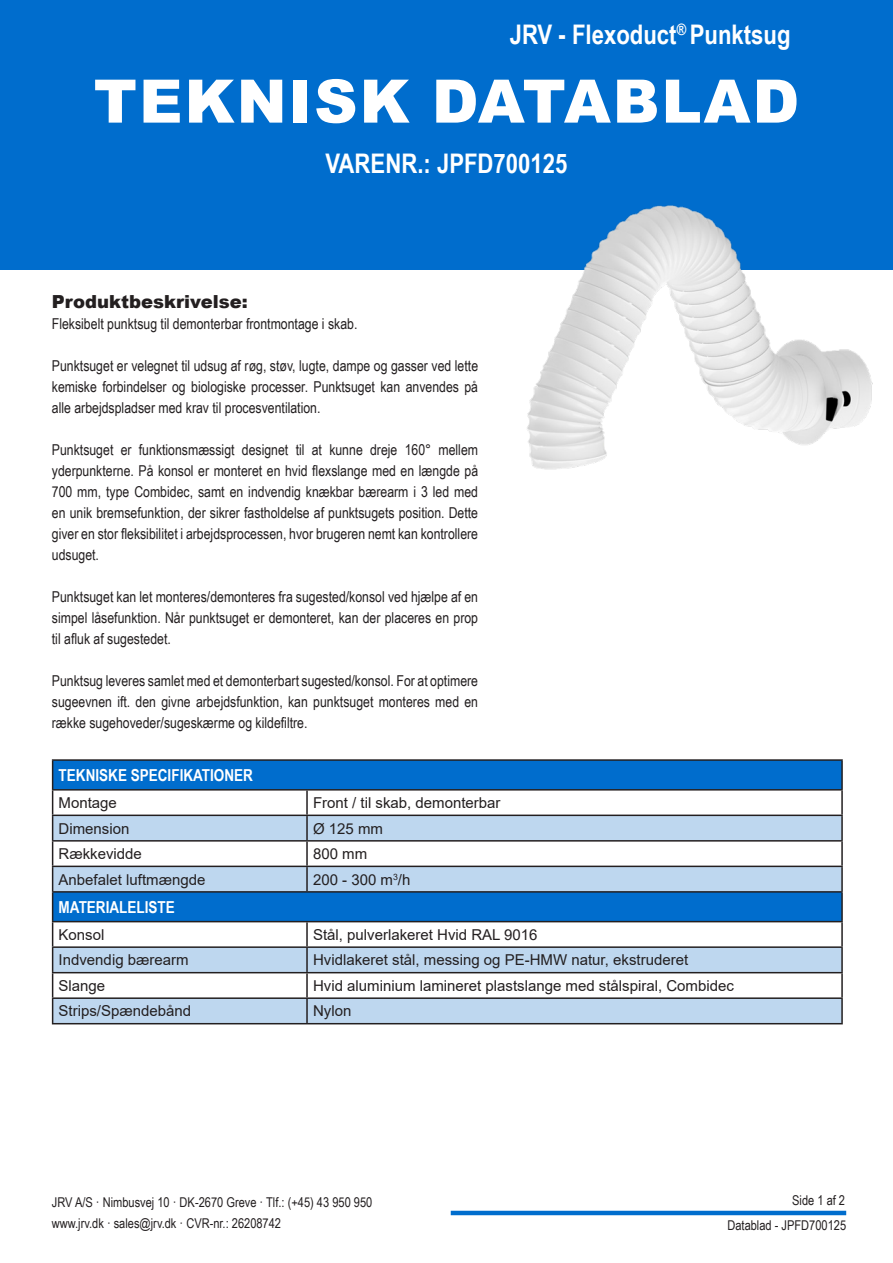
<style>
.page{position:relative;width:893px;height:1263px;background:#fff}
.page>*{position:absolute;margin:0;border:0;box-sizing:border-box;transform-origin:0 0}
.t1{font:900 60px "Arial";letter-spacing:.035em;color:#fff}
.t2{font:700 27px "Arial Narrow";color:#fff}
.t3{font:900 18px "Arial";color:#231f20}
.t4{font:700 16.5px "Arial Narrow";color:#fff}
.t5{font:15px/21px "Arial Narrow";color:#231f20;text-align:justify}
.t6{font:15px "Arial";color:#231f20}
.t7{font:13.5px/24.5px "Arial Narrow";color:#231f20;text-align:right}
</style>
<div class="page">
<hr style="left:451px;top:1211px;width:395px;height:4px;background:#006dcd">
<div style="left:53px;top:761px;width:788px;height:28px;background:#006dcd"></div>
<svg style="left:53px;top:790px;width:788px;height:24px"></svg>
<svg style="left:53px;top:816px;width:788px;height:207px;fill:#bed7ef"></svg>
<hr style="left:52px;top:759px;width:255px;height:2px;background:#231f20">
<hr style="left:307px;top:759px;width:536px;height:2px;background:#231f20">
<hr style="left:841px;top:761px;width:2px;height:28px;background:#231f20">
<hr style="left:52px;top:789px;width:255px;height:1px;background:#231f20">
<hr style="left:307px;top:789px;width:536px;height:1px;background:#231f20">
<hr style="left:306px;top:790px;width:2px;height:24px;background:#231f20">
<hr style="left:841px;top:790px;width:2px;height:24px;background:#231f20">
<hr style="left:52px;top:814px;width:255px;height:2px;background:#231f20">
<hr style="left:307px;top:814px;width:536px;height:2px;background:#231f20">
<hr style="left:306px;top:816px;width:2px;height:24px;background:#231f20">
<hr style="left:841px;top:816px;width:2px;height:24px;background:#231f20">
<hr style="left:52px;top:840px;width:255px;height:1px;background:#231f20">
<hr style="left:307px;top:840px;width:536px;height:1px;background:#231f20">
<hr style="left:306px;top:841px;width:2px;height:25px;background:#231f20">
<hr style="left:841px;top:841px;width:2px;height:25px;background:#231f20">
<hr style="left:52px;top:866px;width:255px;height:1px;background:#231f20">
<hr style="left:307px;top:866px;width:536px;height:1px;background:#231f20">
<hr style="left:306px;top:867px;width:2px;height:24px;background:#231f20">
<hr style="left:841px;top:867px;width:2px;height:24px;background:#231f20">
<hr style="left:52px;top:891px;width:255px;height:2px;background:#231f20">
<hr style="left:307px;top:891px;width:536px;height:2px;background:#231f20">
<hr style="left:841px;top:893px;width:2px;height:28px;background:#231f20">
<hr style="left:52px;top:921px;width:255px;height:1px;background:#231f20">
<hr style="left:307px;top:921px;width:536px;height:1px;background:#231f20">
<hr style="left:306px;top:922px;width:2px;height:24px;background:#231f20">
<hr style="left:841px;top:922px;width:2px;height:24px;background:#231f20">
<hr style="left:52px;top:946px;width:255px;height:2px;background:#231f20">
<hr style="left:307px;top:946px;width:536px;height:2px;background:#231f20">
<hr style="left:306px;top:948px;width:2px;height:24px;background:#231f20">
<hr style="left:841px;top:948px;width:2px;height:24px;background:#231f20">
<hr style="left:52px;top:972px;width:255px;height:1px;background:#231f20">
<hr style="left:307px;top:972px;width:536px;height:1px;background:#231f20">
<hr style="left:306px;top:973px;width:2px;height:24px;background:#231f20">
<hr style="left:841px;top:973px;width:2px;height:24px;background:#231f20">
<hr style="left:52px;top:997px;width:255px;height:2px;background:#231f20">
<svg style="left:52px;top:761px;width:1px;height:262px"></svg>
<hr style="left:307px;top:997px;width:536px;height:2px;background:#231f20">
<hr style="left:306px;top:999px;width:2px;height:24px;background:#231f20">
<hr style="left:841px;top:999px;width:2px;height:24px;background:#231f20">
<hr style="left:52px;top:1023px;width:255px;height:1px;background:#231f20">
<hr style="left:307px;top:1023px;width:536px;height:1px;background:#231f20">
<div style="left:0;top:0;width:893px;height:269px;background:#006dcd"></div>
<img style="left:468px;top:205px;width:425px;height:265px">
<p class="t2" style="left:510px;top:14px;width:282px">JRV - Flexoduct<sup>®</sup> Punktsug</p>
<p class="t1" style="left:94px;top:58px;width:707px">TEKNISK DATABLAD</p>
<p class="t2" style="left:325px;top:143px;width:243px">VARENR.: JPFD700125</p>
<p class="t3" style="left:52px;top:288px;width:197px">Produktbeskrivelse:</p>
<p class="t5" style="left:52px;top:312px;width:307px">Fleksibelt punktsug til demonterbar frontmontage i skab.</p>
<p class="t5" style="left:52px;top:354px;width:428px">Punktsuget er velegnet til udsug af røg, støv, lugte, dampe og gasser ved lette kemiske forbindelser og biologiske processer. Punktsuget kan anvendes på alle arbejdspladser med krav til procesventilation.</p>
<p class="t5" style="left:52px;top:438px;width:428px">Punktsuget er funktionsmæssigt designet til at kunne dreje 160° mellem yderpunkterne. På konsol er monteret en hvid flexslange med en længde på 700 mm, type Combidec, samt en indvendig knækbar bærearm i 3 led med en unik bremsefunktion, der sikrer fastholdelse af punktsugets position. Dette giver en stor fleksibilitet i arbejdsprocessen, hvor brugeren nemt kan kontrollere udsuget.</p>
<p class="t5" style="left:52px;top:585px;width:428px">Punktsuget kan let monteres/demonteres fra sugested/konsol ved hjælpe af en simpel låsefunktion. Når punktsuget er demonteret, kan der placeres en prop til afluk af sugestedet.</p>
<p class="t5" style="left:52px;top:669px;width:428px">Punktsug leveres samlet med et demonterbart sugested/konsol. For at optimere sugeevnen ift. den givne arbejdsfunktion, kan punktsuget monteres med en række sugehoveder/sugeskærme og kildefiltre.</p>
<p class="t4" style="left:59px;top:763px;width:196px">TEKNISKE SPECIFIKATIONER</p>
<p class="t6" style="left:59px;top:792px;width:60px">Montage</p>
<p class="t6" style="left:313px;top:792px;width:189px">Front / til skab, demonterbar</p>
<p class="t6" style="left:59px;top:818px;width:72px">Dimension</p>
<p class="t6" style="left:313px;top:818px;width:72px">Ø 125 mm</p>
<p class="t6" style="left:59px;top:843px;width:85px">Rækkevidde</p>
<p class="t6" style="left:313px;top:843px;width:56px">800 mm</p>
<p class="t6" style="left:59px;top:869px;width:148px">Anbefalet luftmængde</p>
<p class="t6" style="left:313px;top:869px;width:99px">200 - 300 m<sup>3</sup>/h</p>
<p class="t4" style="left:59px;top:894px;width:118px">MATERIALELISTE</p>
<p class="t6" style="left:59px;top:924px;width:47px">Konsol</p>
<p class="t6" style="left:313px;top:924px;width:226px">Stål, pulverlakeret Hvid RAL 9016</p>
<p class="t6" style="left:59px;top:950px;width:132px">Indvendig bærearm</p>
<p class="t6" style="left:313px;top:950px;width:377px">Hvidlakeret stål, messing og PE-HMW natur, ekstruderet</p>
<p class="t6" style="left:59px;top:975px;width:48px">Slange</p>
<p class="t6" style="left:313px;top:975px;width:422px">Hvid aluminium lamineret plastslange med stålspiral, Combidec</p>
<p class="t6" style="left:59px;top:1001px;width:134px">Strips/Spændebånd</p>
<p class="t6" style="left:313px;top:1001px;width:40px">Nylon</p>
<p class="t7" style="left:52px;top:1189px;width:322px">JRV A/S · Nimbusvej 10 · DK-2670 Greve · Tlf.: (+45) 43 950 950</p>
<p class="t7" style="left:52px;top:1210px;width:231px">www.jrv.dk · sales@jrv.dk · CVR-nr.: 26208742</p>
<p class="t7" style="left:727px;top:1188px;width:120px">Side 1 af 2<br>Datablad - JPFD700125</p>
</div>
